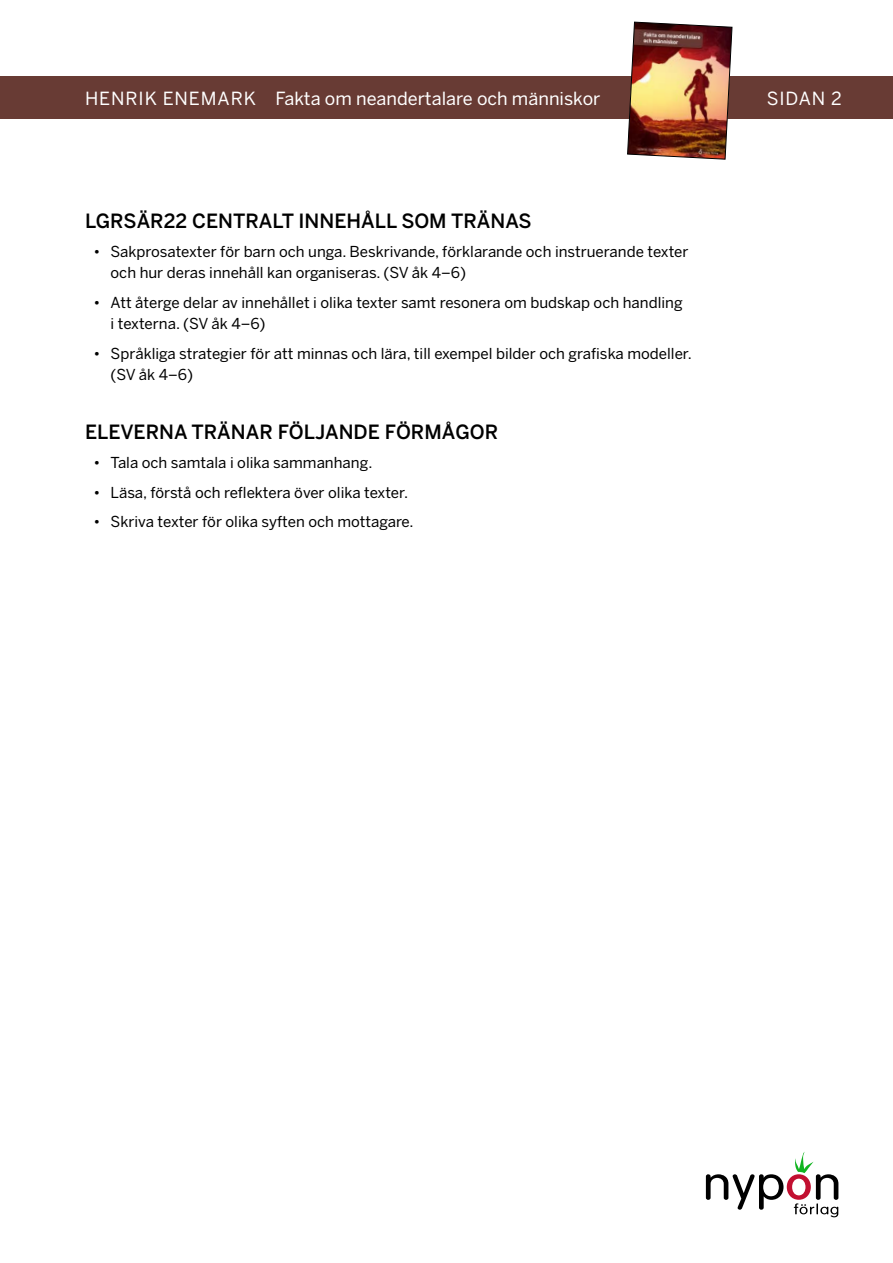
<style>
.page{position:relative;width:893px;height:1263px;background:#fff}
.page>*{position:absolute;margin:0;border:0;box-sizing:border-box;transform-origin:0 0}
.t1{font:500 19.5px "Benton Sans";color:#000}
.t2{font:18px "Benton Sans";color:#fff}
.t3{font:15px/21px "Benton Sans";color:#000}
</style>
<div class="page">
<div style="left:0;top:77px;width:893px;height:42px;background:#683b34"></div>
<img style="left:627px;top:21px;width:106px;height:139px">
<svg style="left:706px;top:1152px;width:132px;height:65px"></svg>
<p class="t2" style="left:85px;top:88px;width:517px">HENRIK ENEMARK Fakta om neandertalare och människor</p>
<p class="t2" style="left:767px;top:88px;width:77px">SIDAN 2</p>
<h1 class="t1" style="left:85px;top:210px;width:448px">LGRSÄR22 CENTRALT INNEHÅLL SOM TRÄNAS</h1>
<p class="t3" style="left:111px;top:242px;width:579px;text-indent:-17px">• Sakprosatexter för barn och unga. Beskrivande, förklarande och instruerande texter och hur deras innehåll kan organiseras. (SV åk 4–6)</p>
<p class="t3" style="left:111px;top:292px;width:574px;text-indent:-17px">• Att återge delar av innehållet i olika texter samt resonera om budskap och handling i texterna. (SV åk 4–6)</p>
<p class="t3" style="left:111px;top:343px;width:583px;text-indent:-17px">• Språkliga strategier för att minnas och lära, till exempel bilder och grafiska modeller. (SV åk 4–6)</p>
<h1 class="t1" style="left:85px;top:420px;width:415px">ELEVERNA TRÄNAR FÖLJANDE FÖRMÅGOR</h1>
<p class="t3" style="left:94px;top:453px;width:280px">• Tala och samtala i olika sammanhang.</p>
<p class="t3" style="left:94px;top:482px;width:316px">• Läsa, förstå och reflektera över olika texter.</p>
<p class="t3" style="left:94px;top:512px;width:322px">• Skriva texter för olika syften och mottagare.</p>
</div>
